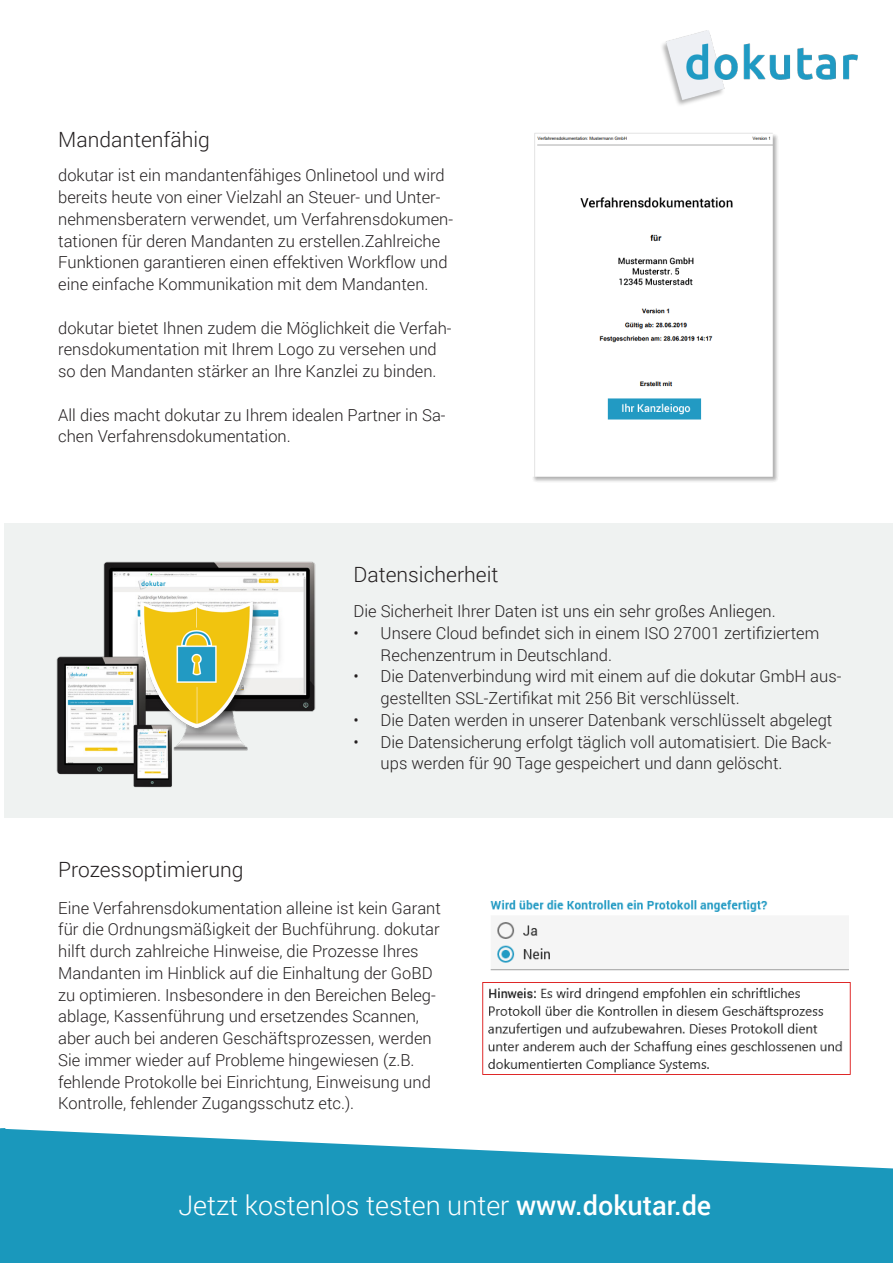
<style>
.page{position:relative;width:893px;height:1263px;background:#fff}
.page>*{position:absolute;margin:0;border:0;box-sizing:border-box;transform-origin:0 0}
.t1{font:300 27px "Roboto";color:#fff}
.t2{font:300 21px "Roboto";color:#231f20}
.t3{font:300 16.5px/21.8px "Roboto";color:#231f20}
.s1{font-weight:500}
</style>
<div class="page">
<svg style="left:0;top:1128px;width:5px;height:135px"></svg>
<div style="left:4px;top:523px;width:889px;height:295px;background:#eff2f1"></div>
<img style="left:662px;top:30px;width:195px;height:75px">
<svg style="left:1px;top:1129px;width:892px;height:134px;background:#3ba7c5"></svg>
<img style="left:56px;top:561px;width:260px;height:227px">
<img style="left:482px;top:900px;width:369px;height:175px">
<img style="left:533px;top:133px;width:245px;height:349px">
<img style="left:130px;top:598px;width:140px;height:140px">
<p class="t2" style="left:58px;top:125px;width:153px">Mandantenfähig</p>
<p class="t3" style="left:58px;top:164px;width:396px">dokutar ist ein mandantenfähiges Onlinetool und wird bereits heute von einer Vielzahl an Steuer- und Unter&shy;nehmensberatern verwendet, um Verfahrensdokumen&shy;tationen für deren Mandanten zu erstellen.Zahlreiche Funktionen garantieren einen effektiven Workflow und eine einfache Kommunikation mit dem Mandanten.</p>
<p class="t3" style="left:58px;top:316px;width:395px">dokutar bietet Ihnen zudem die Möglichkeit die Verfah&shy;rensdokumentation mit Ihrem Logo zu versehen und so den Mandanten stärker an Ihre Kanzlei zu binden.</p>
<p class="t3" style="left:58px;top:403px;width:389px">All dies macht dokutar zu Ihrem idealen Partner in Sa&shy;chen Verfahrensdokumentation.</p>
<p class="t2" style="left:354px;top:560px;width:146px">Datensicherheit</p>
<p class="t3" style="left:354px;top:600px;width:423px">Die Sicherheit Ihrer Daten ist uns ein sehr großes Anliegen.</p>
<p class="t3" style="left:381px;top:621px;width:440px;text-indent:-27px">• Unsere Cloud befindet sich in einem ISO 27001 zertifiziertem<br>Rechenzentrum in Deutschland.</p>
<p class="t3" style="left:381px;top:665px;width:462px;text-indent:-27px">• Die Datenverbindung wird mit einem auf die dokutar GmbH aus&shy;gestellten SSL-Zertifikat mit 256 Bit verschlüsselt.</p>
<p class="t3" style="left:354px;top:708px;width:480px">• Die Daten werden in unserer Datenbank verschlüsselt abgelegt</p>
<p class="t3" style="left:381px;top:730px;width:452px;text-indent:-27px">• Die Datensicherung erfolgt täglich voll automatisiert. Die Back&shy;ups werden für 90 Tage gespeichert und dann gelöscht.</p>
<p class="t2" style="left:58px;top:855px;width:187px">Prozessoptimierung</p>
<p class="t3" style="left:58px;top:896px;width:384px">Eine Verfahrensdokumentation alleine ist kein Garant für die Ordnungsmäßigkeit der Buchführung. dokutar hilft durch zahlreiche Hinweise, die Prozesse Ihres Mandanten im Hinblick auf die Einhaltung der GoBD zu optimieren. Insbesondere in den Bereichen Beleg&shy;ablage, Kassenführung und ersetzendes Scannen, aber auch bei anderen Geschäftsprozessen, werden Sie immer wieder auf Probleme hingewiesen (z.B. fehlende Protokolle bei Einrichtung, Einweisung und Kontrolle, fehlender Zugangsschutz etc.).</p>
<p class="t1" style="left:178px;top:1187px;width:534px">Jetzt kostenlos testen unter <span class="s1">www.dokutar.de</span></p>
</div>
